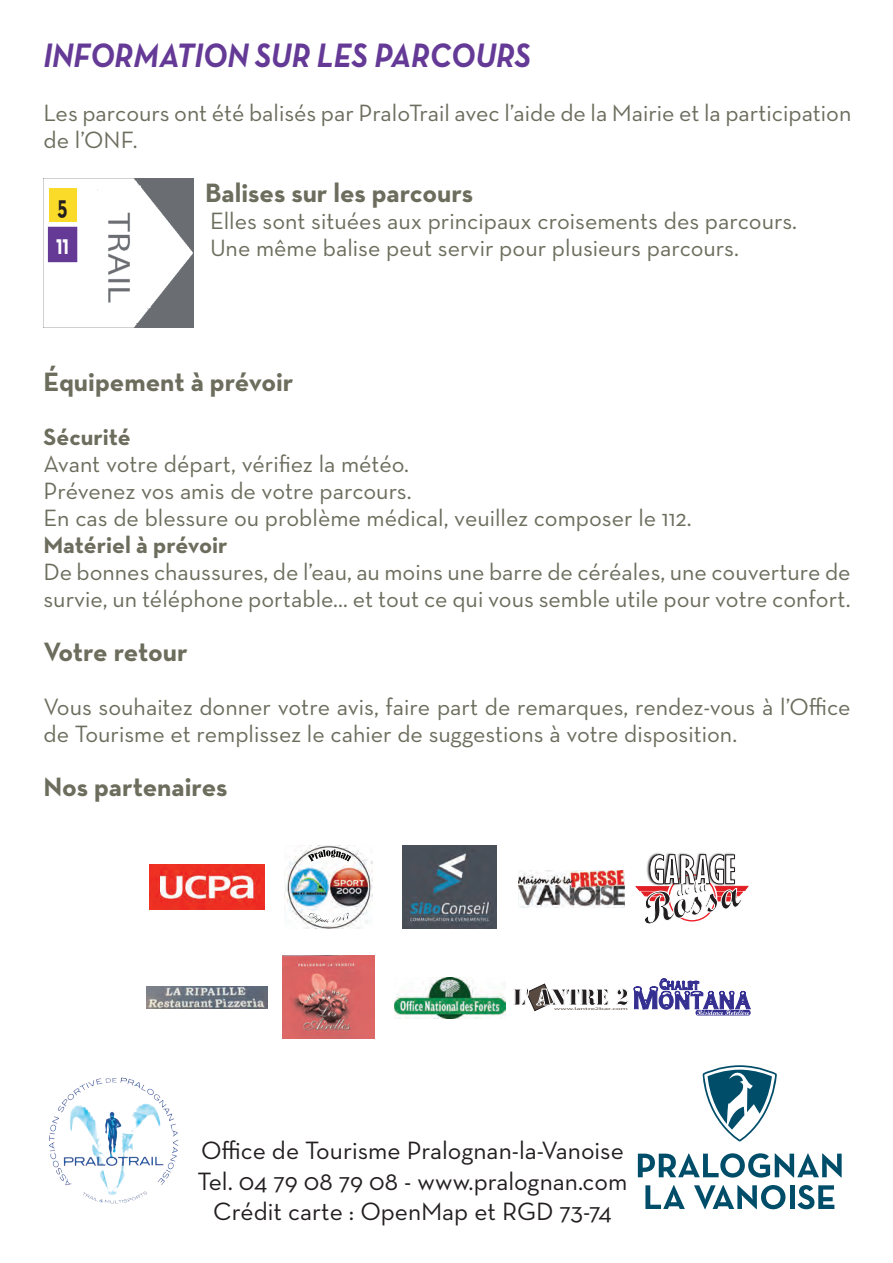
<style>
.page{position:relative;width:893px;height:1263px;background:#fff}
.page>*{position:absolute;margin:0;border:0;box-sizing:border-box;transform-origin:0 0}
.t1{font:34.5px "Neutra Text Bold SC Italic Alt";color:#643a96;scale:.9 1}
.t2{font:700 28.2px "Neutra Text";color:#fff;scale:.7 1}
.t3{font:700 28.2px "Neutra Text";color:#231f20;scale:.7 1}
.t4{font:700 27px "Neutra Text";color:#6c6d5d}
.t5{font:25.5px/30.6px "Neutra Text";color:#231f20;text-align:center}
.t6{font:24px/27px "Neutra Text";color:#6c6d5d}
.t7{font:700 24px "Neutra Text";color:#6c6d5d}
.t8{font:21.3px "Stencil Std";letter-spacing:-.01em;color:#231f20;scale:.96 1}
.t9{font:3.9px "Myriad Pro";color:#594a41;scale:2.2 1}
</style>
<div class="page">
<img style="left:44px;top:178px;width:150px;height:150px">
<div style="left:49px;top:188px;width:28px;height:34px;background:#fadb29"></div>
<div style="left:49px;top:227px;width:28px;height:34px;background:#643a96"></div>
<div style="left:48px;top:227px;width:29px;height:35px;border:2px solid #643a96"></div>
<img style="left:49px;top:1077px;width:130px;height:127px">
<svg style="left:638px;top:1153px;width:204px;height:24px"></svg>
<svg style="left:645px;top:1185px;width:40px;height:24px"></svg>
<svg style="left:694px;top:1185px;width:91px;height:24px"></svg>
<div style="left:790px;top:1185px;width:5px;height:24px;background:#004d6a"></div>
<svg style="left:798px;top:1185px;width:36px;height:24px"></svg>
<svg style="left:703px;top:1065px;width:74px;height:76px"></svg>
<img style="left:149px;top:864px;width:115px;height:45px">
<img style="left:285px;top:845px;width:87px;height:83px">
<img style="left:307px;top:912px;width:42px;height:7px">
<img style="left:323px;top:849px;width:15px;height:8px">
<img style="left:403px;top:845px;width:93px;height:83px">
<img style="left:518px;top:870px;width:107px;height:38px">
<img style="left:654px;top:852px;width:81px;height:2px">
<svg style="left:636px;top:854px;width:112px;height:70px"></svg>
<img style="left:147px;top:986px;width:121px;height:22px">
<img style="left:282px;top:956px;width:92px;height:83px">
<img style="left:394px;top:977px;width:111px;height:41px">
<svg style="left:526px;top:984px;width:27px;height:27px"></svg>
<svg style="left:634px;top:978px;width:116px;height:37px"></svg>
<h1 class="t1" style="left:44px;top:33px;width:543px">INFORMATION SUR LES PARCOURS</h1>
<p class="t6" style="left:44px;top:99px;width:809px">Les parcours ont été balisés par PraloTrail avec l’aide de la Mairie et la participation de l’ONF.</p>
<p class="t4" style="left:205px;top:176px;width:270px">Balises sur les parcours</p>
<p class="t6" style="left:210px;top:207px;width:588px">Elles sont situées aux principaux croisements des parcours.<br>Une même balise peut servir pour plusieurs parcours.</p>
<p class="t3" style="left:58px;top:187px;width:16px">5</p>
<p class="t2" style="left:56px;top:227px;width:20px">11</p>
<p class="t4" style="left:44px;top:365px;width:251px">Équipement à prévoir</p>
<p class="t7" style="left:44px;top:422px;width:89px">Sécurité</p>
<p class="t6" style="left:44px;top:450px;width:650px">Avant votre départ, vérifiez la météo.<br>Prévenez vos amis de votre parcours.<br>En cas de blessure ou problème médical, veuillez composer le 112.</p>
<p class="t7" style="left:44px;top:530px;width:186px">Matériel à prévoir</p>
<p class="t6" style="left:44px;top:558px;width:809px">De bonnes chaussures, de l’eau, au moins une barre de céréales, une couverture de survie, un téléphone portable… et tout ce qui vous semble utile pour votre confort.</p>
<p class="t4" style="left:44px;top:635px;width:146px">Votre retour</p>
<p class="t6" style="left:44px;top:693px;width:808px">Vous souhaitez donner votre avis, faire part de remarques, rendez-vous à l’Office de Tourisme et remplissez le cahier de suggestions à votre disposition.</p>
<p class="t4" style="left:44px;top:770px;width:185px">Nos partenaires</p>
<p class="t8" style="left:513px;top:983px;width:122px">L' ANTRE 2</p>
<p class="t9" style="left:554px;top:1006px;width:35px">www.lantre2bar.com</p>
<p class="t5" style="left:198px;top:1135px;width:431px">Office de Tourisme Pralognan-la-Vanoise<br>Tel. 04 79 08 79 08 - www.pralognan.com<br>Crédit carte : OpenMap et RGD 73-74</p>
</div>
